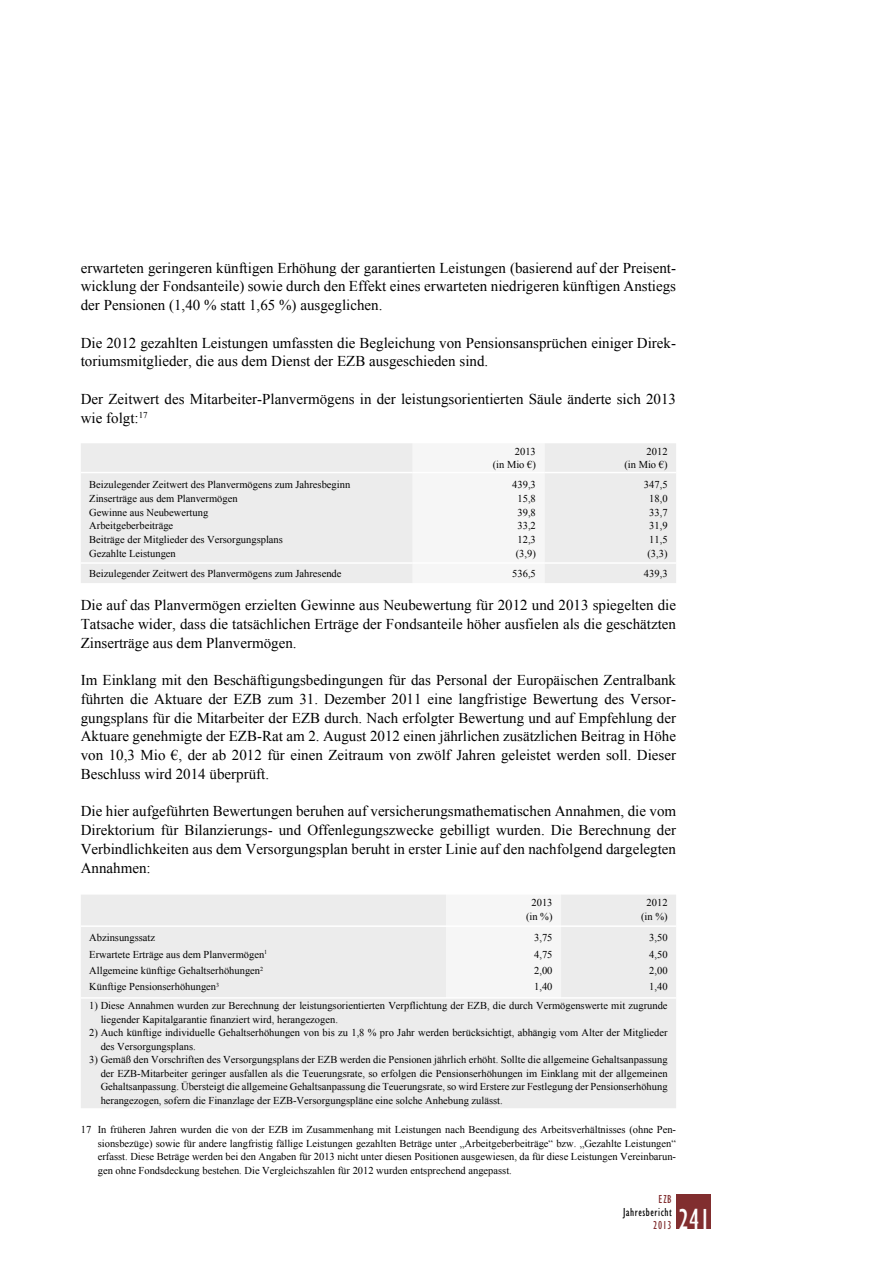
<style>
.page{position:relative;width:893px;height:1263px;background:#fff}
.page>*{position:absolute;margin:0;border:0;box-sizing:border-box;transform-origin:0 0}
.t1{font:condensed 30px "Gill Sans Myriad";color:#fff;scale:.95 1}
.t2{font:15px/18.8px "Times New Roman WGL";color:#000;text-align:justify}
.t3{font:condensed 12px "Gill Sans Myriad";letter-spacing:.05em;color:#000;scale:.95 1}
.t4{font:condensed 12px "Gill Sans Myriad";letter-spacing:.05em;color:#812e2f;scale:.95 1}
.t5{font:10.5px/13.5px "Times New Roman WGL";color:#000;text-align:justify}
</style>
<div class="page">
<div style="left:676px;top:1195px;width:34px;height:34px;background:#812e2f"></div>
<div style="left:81px;top:443px;width:595px;height:140px;background:#ececec"></div>
<div style="left:413px;top:443px;width:131px;height:140px;background:#f6f6f6"></div>
<hr style="left:81px;top:562px;width:332px;height:2px;background:#fff">
<hr style="left:413px;top:562px;width:131px;height:2px;background:#fff">
<hr style="left:544px;top:562px;width:132px;height:2px;background:#fff">
<hr style="left:81px;top:472px;width:332px;height:1px;background:#fff">
<hr style="left:413px;top:472px;width:131px;height:1px;background:#fff">
<hr style="left:544px;top:472px;width:132px;height:1px;background:#fff">
<div style="left:81px;top:895px;width:595px;height:213px;background:#ececec"></div>
<div style="left:446px;top:895px;width:115px;height:102px;background:#f6f6f6"></div>
<hr style="left:81px;top:925px;width:365px;height:2px;background:#fff">
<hr style="left:446px;top:925px;width:115px;height:2px;background:#fff">
<hr style="left:561px;top:925px;width:115px;height:2px;background:#fff">
<hr style="left:81px;top:997px;width:365px;height:2px;background:#fff">
<hr style="left:446px;top:997px;width:115px;height:2px;background:#fff">
<hr style="left:561px;top:997px;width:115px;height:2px;background:#fff">
<p class="t2" style="left:81px;top:258px;width:597px">erwarteten geringeren künftigen Erhöhung der garantierten Leistungen (basierend auf der Preisent&shy;wicklung der Fondsanteile) sowie durch den Effekt eines erwarteten niedrigeren künftigen Anstiegs der Pensionen (1,40 % statt 1,65 %) ausgeglichen.</p>
<h2 class="t2" style="left:81px;top:333px;width:597px">Die 2012 gezahlten Leistungen umfassten die Begleichung von Pensionsansprüchen einiger Direk&shy;toriumsmitglieder, die aus dem Dienst der EZB ausgeschieden sind.</h2>
<h2 class="t2" style="left:81px;top:389px;width:597px">Der Zeitwert des Mitarbeiter-Planvermögens in der leistungsorientierten Säule änderte sich 2013 wie folgt:<sup>17</sup></h2>
<p class="t5" style="left:493px;top:444px;width:45px;text-align:right">2013<br>(in Mio €)</p>
<p class="t5" style="left:624px;top:444px;width:45px;text-align:right">2012<br>(in Mio €)</p>
<p class="t5" style="left:89px;top:478px;width:262px">Beizulegender Zeitwert des Planvermögens zum Jahresbeginn</p>
<p class="t5" style="left:512px;top:478px;width:25px">439,3</p>
<p class="t5" style="left:644px;top:478px;width:25px">347,5</p>
<p class="t5" style="left:89px;top:492px;width:150px">Zinserträge aus dem Planvermögen</p>
<p class="t5" style="left:517px;top:492px;width:20px">15,8</p>
<p class="t5" style="left:649px;top:492px;width:20px">18,0</p>
<p class="t5" style="left:89px;top:505px;width:120px">Gewinne aus Neubewertung</p>
<p class="t5" style="left:517px;top:505px;width:20px">39,8</p>
<p class="t5" style="left:649px;top:505px;width:20px">33,7</p>
<p class="t5" style="left:89px;top:519px;width:85px">Arbeitgeberbeiträge</p>
<p class="t5" style="left:517px;top:519px;width:20px">33,2</p>
<p class="t5" style="left:649px;top:519px;width:20px">31,9</p>
<p class="t5" style="left:89px;top:533px;width:195px">Beiträge der Mitglieder des Versorgungsplans</p>
<p class="t5" style="left:517px;top:533px;width:20px">12,3</p>
<p class="t5" style="left:649px;top:533px;width:20px">11,5</p>
<p class="t5" style="left:89px;top:546px;width:88px">Gezahlte Leistungen</p>
<p class="t5" style="left:516px;top:546px;width:22px">(3,9)</p>
<p class="t5" style="left:647px;top:546px;width:22px">(3,3)</p>
<p class="t5" style="left:89px;top:566px;width:254px">Beizulegender Zeitwert des Planvermögens zum Jahresende</p>
<p class="t5" style="left:512px;top:566px;width:25px">536,5</p>
<p class="t5" style="left:644px;top:566px;width:25px">439,3</p>
<h2 class="t2" style="left:81px;top:595px;width:597px">Die auf das Planvermögen erzielten Gewinne aus Neubewertung für 2012 und 2013 spiegelten die Tatsache wider, dass die tatsächlichen Erträge der Fondsanteile höher ausfielen als die geschätzten Zinserträge aus dem Planvermögen.</h2>
<p class="t2" style="left:81px;top:670px;width:597px">Im Einklang mit den Beschäftigungsbedingungen für das Personal der Europäischen Zentralbank führten die Aktuare der EZB zum 31. Dezember 2011 eine langfristige Bewertung des Versor&shy;gungsplans für die Mitarbeiter der EZB durch. Nach erfolgter Bewertung und auf Empfehlung der Aktuare genehmigte der EZB-Rat am 2. August 2012 einen jährlichen zusätzlichen Beitrag in Höhe von 10,3 Mio €, der ab 2012 für einen Zeitraum von zwölf Jahren geleistet werden soll. Dieser Beschluss wird 2014 überprüft.</p>
<p class="t2" style="left:81px;top:802px;width:597px">Die hier aufgeführten Bewertungen beruhen auf versicherungsmathematischen Annahmen, die vom Direktorium für Bilanzierungs- und Offenlegungszwecke gebilligt wurden. Die Berechnung der Verbindlichkeiten aus dem Versorgungsplan beruht in erster Linie auf den nachfolgend dargelegten Annahmen:</p>
<p class="t5" style="left:532px;top:896px;width:22px">2013</p>
<p class="t5" style="left:647px;top:896px;width:22px">2012</p>
<p class="t5" style="left:526px;top:909px;width:28px">(in %)</p>
<p class="t5" style="left:641px;top:909px;width:28px">(in %)</p>
<p class="t5" style="left:89px;top:930px;width:67px">Abzinsungssatz</p>
<p class="t5" style="left:534px;top:930px;width:20px">3,75</p>
<p class="t5" style="left:649px;top:930px;width:20px">3,50</p>
<p class="t5" style="left:89px;top:947px;width:179px">Erwartete Erträge aus dem Planvermögen<sup>1</sup></p>
<p class="t5" style="left:534px;top:947px;width:20px">4,75</p>
<p class="t5" style="left:649px;top:947px;width:20px">4,50</p>
<p class="t5" style="left:89px;top:963px;width:175px">Allgemeine künftige Gehaltserhöhungen<sup>2</sup></p>
<p class="t5" style="left:534px;top:963px;width:20px">2,00</p>
<p class="t5" style="left:649px;top:963px;width:20px">2,00</p>
<p class="t5" style="left:89px;top:980px;width:131px">Künftige Pensionserhöhungen<sup>3</sup></p>
<p class="t5" style="left:534px;top:980px;width:20px">1,40</p>
<p class="t5" style="left:649px;top:980px;width:20px">1,40</p>
<p class="t5" style="left:101px;top:999px;width:568px;text-indent:-11px">1) Diese Annahmen wurden zur Berechnung der leistungsorientierten Verpflichtung der EZB, die durch Vermögenswerte mit zugrunde liegender Kapitalgarantie finanziert wird, herangezogen.</p>
<p class="t5" style="left:101px;top:1026px;width:568px;text-indent:-11px">2) Auch künftige individuelle Gehaltserhöhungen von bis zu 1,8 % pro Jahr werden berücksichtigt, abhängig vom Alter der Mitglieder des Versorgungsplans.</p>
<p class="t5" style="left:101px;top:1053px;width:568px;text-indent:-11px">3) Gemäß den Vorschriften des Versorgungsplans der EZB werden die Pensionen jährlich erhöht. Sollte die allgemeine Gehaltsanpassung der EZB-Mitarbeiter geringer ausfallen als die Teuerungsrate, so erfolgen die Pensionserhöhungen im Einklang mit der allgemeinen Gehaltsanpassung. Übersteigt die allgemeine Gehaltsanpassung die Teuerungsrate, so wird Erstere zur Festlegung der Pensionserhöhung herangezogen, sofern die Finanzlage der EZB-Versorgungspläne eine solche Anhebung zulässt.</p>
<p class="t5" style="left:98px;top:1123px;width:580px;text-indent:-17px">17 In früheren Jahren wurden die von der EZB im Zusammenhang mit Leistungen nach Beendigung des Arbeitsverhältnisses (ohne Pen&shy;sionsbezüge) sowie für andere langfristig fällige Leistungen gezahlten Beträge unter „Arbeitgeberbeiträge“ bzw. „Gezahlte Leistungen“ erfasst. Diese Beträge werden bei den Angaben für 2013 nicht unter diesen Positionen ausgewiesen, da für diese Leistungen Vereinbarun&shy;gen ohne Fondsdeckung bestehen. Die Vergleichszahlen für 2012 wurden entsprechend angepasst.</p>
<p class="t4" style="left:659px;top:1192px;width:15px">EZB</p>
<p class="t3" style="left:623px;top:1205px;width:53px">Jahresbericht</p>
<p class="t4" style="left:653px;top:1217px;width:21px">2013</p>
<h1 class="t1" style="left:678px;top:1201px;width:35px">241</h1>
</div>
